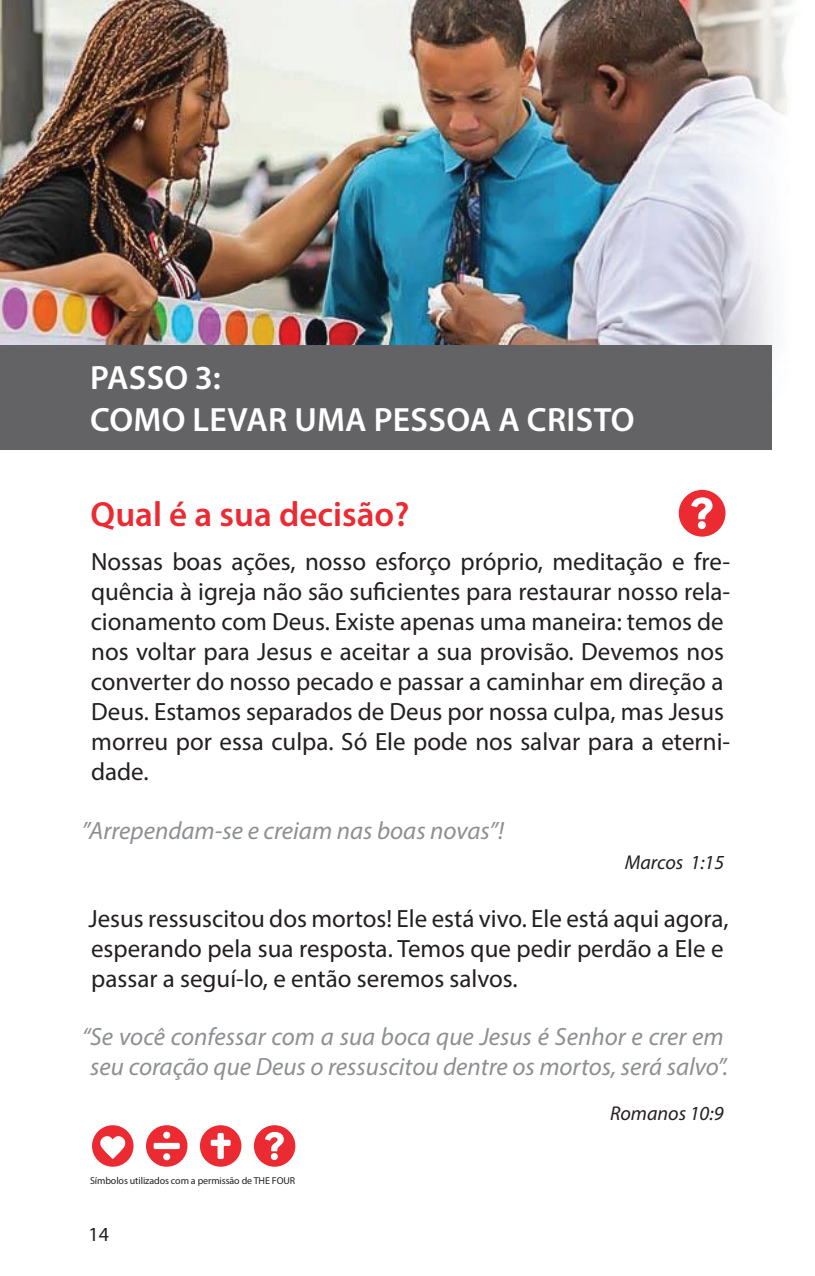
<style>
.page{position:relative;width:815px;height:1276px;background:#fff}
.page>*{position:absolute;margin:0;border:0;box-sizing:border-box;transform-origin:0 0}
.t1{font:600 35px "Myriad Pro";color:#ec2a32}
.t2{font:600 33.75px/42.5px "Myriad Pro";letter-spacing:.01em;color:#fff}
.t3{font:25px/30px "Myriad Pro";color:#231f20}
.t4{font:italic 25px/30px "Myriad Pro";color:#8d8f92;text-align:center}
.t5{font:italic 20px "Myriad Pro";color:#231f20}
.t6{font:20px "Myriad Pro";color:#231f20}
.t7{font:10px "Myriad Pro";letter-spacing:-.01em;color:#231f20}
</style>
<div class="page">
<img style="left:0;top:0;width:792px;height:449px">
<div style="left:0;top:345px;width:771px;height:104px;background:#636366"></div>
<svg style="left:679px;top:490px;width:46px;height:46px"></svg>
<svg style="left:92px;top:1125px;width:42px;height:41px"></svg>
<svg style="left:146px;top:1125px;width:41px;height:41px"></svg>
<svg style="left:200px;top:1125px;width:41px;height:41px"></svg>
<svg style="left:254px;top:1125px;width:41px;height:41px"></svg>
<h2 class="t2" style="left:90px;top:355px;width:546px">PASSO 3:<br>COMO LEVAR UMA PESSOA A CRISTO</h2>
<h1 class="t1" style="left:91px;top:492px;width:320px">Qual é a sua decisão?</h1>
<p class="t3" style="left:91px;top:546px;width:641px">Nossas boas ações, nosso esforço próprio, meditação e fre&shy;quência à igreja não são suficientes para restaurar nosso rela&shy;cionamento com Deus. Existe apenas uma maneira: temos de nos voltar para Jesus e aceitar a sua provisão. Devemos nos converter do nosso pecado e passar a caminhar em direção a Deus. Estamos separados de Deus por nossa culpa, mas Jesus morreu por essa culpa. Só Ele pode nos salvar para a eterni&shy;dade.</p>
<p class="t4" style="left:82px;top:815px;width:424px">”Arrependam-se e creiam nas boas novas”!</p>
<p class="t5" style="left:625px;top:849px;width:101px">Marcos 1:15</p>
<p class="t3" style="left:89px;top:903px;width:642px">Jesus ressuscitou dos mortos! Ele está vivo. Ele está aqui agora, esperando pela sua resposta. Temos que pedir perdão a Ele e passar a seguí-lo, e então seremos salvos.</p>
<p class="t4" style="left:82px;top:1021px;width:648px">“Se você confessar com a sua boca que Jesus é Senhor e crer em seu coração que Deus o ressuscitou dentre os mortos, será salvo”.</p>
<p class="t5" style="left:610px;top:1100px;width:115px">Romanos 10:9</p>
<p class="t7" style="left:90px;top:1174px;width:207px">Símbolos utilizados com a permissão de THE FOUR</p>
<p class="t6" style="left:88px;top:1221px;width:22px">14</p>
</div>
